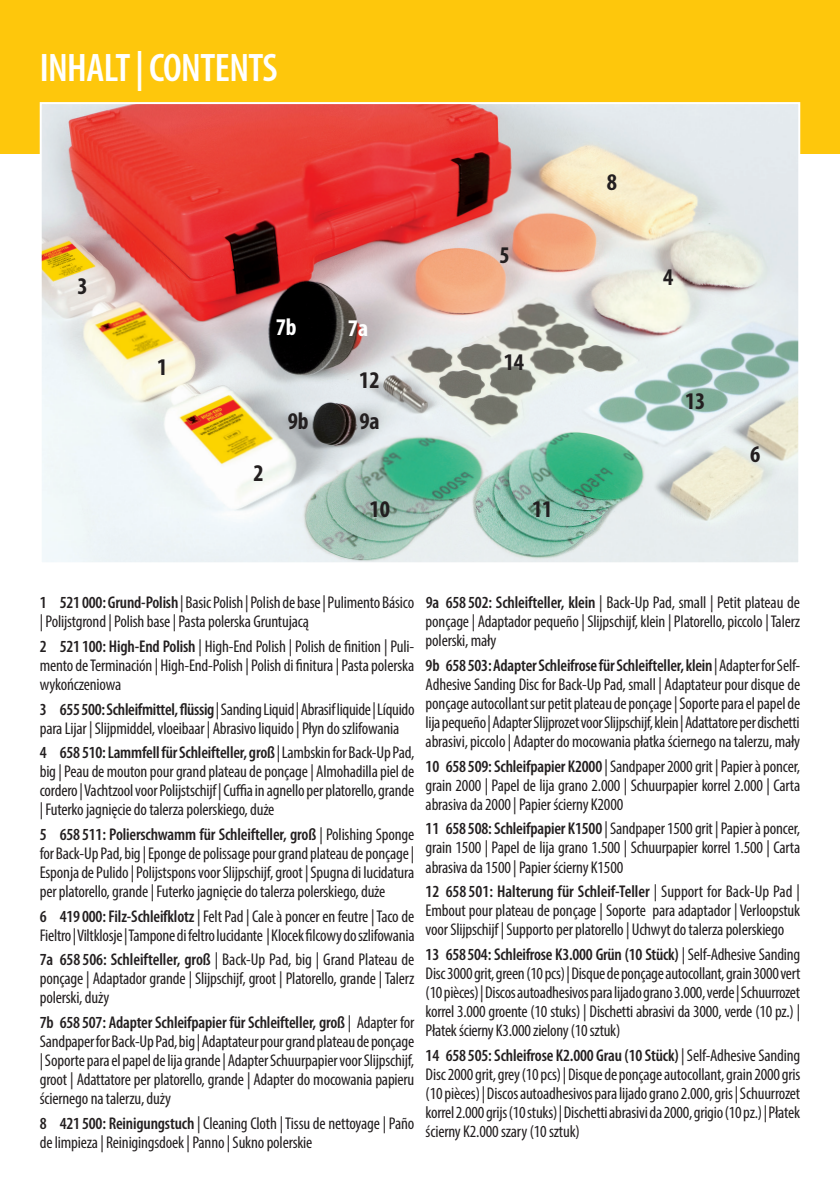
<style>
.page{position:relative;width:840px;height:1191px;background:#fff}
.page>*{position:absolute;margin:0;border:0;box-sizing:border-box;transform-origin:0 0}
.t1{font:600 condensed 40px "Myriad Pro";letter-spacing:-.015em;color:#fff}
.t2{font:700 condensed 24px "Myriad Pro";color:#231f20}
.t3{font:700 condensed 24px "Myriad Pro";color:#fff}
.t4{font:condensed 17px/19px "Myriad Pro";letter-spacing:-.01em;color:#231f20;text-align:justify}
.s1{font-weight:600}
</style>
<div class="page">
<div style="left:0;top:0;width:839px;height:153px;background:#fec70c"></div>
<img style="left:43px;top:105px;width:753px;height:456px">
<div style="left:40px;top:102px;width:759px;height:462px;border:2px solid #fff"></div>
<h1 class="t1" style="left:40px;top:46px;width:239px">INHALT | CONTENTS</h1>
<h2 class="t2" style="left:78px;top:271px;width:12px">3</h2>
<h2 class="t2" style="left:157px;top:352px;width:12px">1</h2>
<h2 class="t3" style="left:275px;top:312px;width:22px">7b</h2>
<h2 class="t2" style="left:253px;top:457px;width:12px">2</h2>
<h2 class="t2" style="left:287px;top:406px;width:22px">9b</h2>
<h2 class="t3" style="left:347px;top:312px;width:22px">7a</h2>
<h2 class="t2" style="left:359px;top:364px;width:22px">12</h2>
<h2 class="t2" style="left:359px;top:406px;width:22px">9a</h2>
<h2 class="t2" style="left:499px;top:240px;width:12px">5</h2>
<h2 class="t2" style="left:503px;top:347px;width:22px">14</h2>
<h2 class="t2" style="left:369px;top:494px;width:22px">10</h2>
<h2 class="t2" style="left:531px;top:494px;width:22px">11</h2>
<h2 class="t2" style="left:606px;top:166px;width:12px">8</h2>
<h2 class="t2" style="left:662px;top:261px;width:12px">4</h2>
<h2 class="t2" style="left:684px;top:386px;width:22px">13</h2>
<h2 class="t2" style="left:749px;top:439px;width:12px">6</h2>
<p class="t4" style="left:40px;top:593px;width:376px"><span class="s1">1 521 000: Grund-Polish</span> | Basic Polish | Polish de base | Pulimento Básico | Polijstgrond | Polish base | Pasta polerska Gruntujacą</p>
<p class="t4" style="left:40px;top:636px;width:376px"><span class="s1">2 521 100: High-End Polish</span> | High-End Polish | Polish de finition | Puli&shy;mento de Terminación | High-End-Polish | Polish di finitura | Pasta polerska wykończeniowa</p>
<p class="t4" style="left:40px;top:699px;width:376px"><span class="s1">3 655500: Schleifmittel, flüssig</span> | Sanding Liquid | Abrasif liquide | Líquido para Lijar | Slijpmiddel, vloeibaar | Abrasivo liquido | Płyn do szlifowania</p>
<p class="t4" style="left:40px;top:743px;width:376px"><span class="s1">4 658 510: Lammfell für Schleifteller, groß</span> | Lambskin for Back-Up Pad, big | Peau de mouton pour grand plateau de ponçage | Almohadilla piel de cordero | Vachtzool voor Polijstschijf | Cuffia in agnello per platorello, grande | Futerko jagnięcie do talerza polerskiego, duże</p>
<p class="t4" style="left:40px;top:824px;width:376px"><span class="s1">5 658 511: Polierschwamm für Schleifteller, groß</span> | Polishing Sponge for Back-Up Pad, big | Eponge de polissage pour grand plateau de ponçage | Esponja de Pulido | Polijstspons voor Slijpschijf, groot | Spugna di lucidatura per platorello, grande | Futerko jagnięcie do talerza polerskiego, duże</p>
<p class="t4" style="left:40px;top:906px;width:376px"><span class="s1">6 419 000: Filz-Schleifklotz</span> | Felt Pad | Cale à poncer en feutre | Taco de<br>Fieltro | Viltklosje | Tampone di feltro lucidante | Klocek filcowy do szlifowania</p>
<p class="t4" style="left:40px;top:950px;width:376px"><span class="s1">7a 658 506: Schleifteller, groß</span> | Back-Up Pad, big | Grand Plateau de ponçage | Adaptador grande | Slijpschijf, groot | Platorello, grande | Talerz polerski, duży</p>
<p class="t4" style="left:40px;top:1012px;width:376px"><span class="s1">7b 658 507: Adapter Schleifpapier für Schleifteller, groß</span> | Adapter for Sandpaper for Back-Up Pad, big | Adaptateur pour grand plateau de ponçage | Soporte para el papel de lija grande | Adapter Schuurpapier voor Slijpschijf, groot | Adattatore per platorello, grande | Adapter do mocowania papieru ściernego na talerzu, duży</p>
<p class="t4" style="left:40px;top:1113px;width:376px"><span class="s1">8 421 500: Reinigungstuch</span> | Cleaning Cloth | Tissu de nettoyage | Paño de limpieza | Reinigingsdoek | Panno | Sukno polerskie</p>
<p class="t4" style="left:425px;top:593px;width:376px"><span class="s1">9a 658 502: Schleifteller, klein</span> | Back-Up Pad, small | Petit plateau de ponçage | Adaptador pequeño | Slijpschijf, klein | Platorello, piccolo | Talerz polerski, mały</p>
<p class="t4" style="left:425px;top:655px;width:376px"><span class="s1">9b 658503: Adapter Schleifrose für Schleifteller, klein</span> | Adapter for Self-Adhesive Sanding Disc for Back-Up Pad, small | Adaptateur pour disque de ponçage autocollant sur petit plateau de ponçage | Soporte para el papel de lija pequeño | Adapter Slijprozet voor Slijpschijf, klein | Adattatore per dischetti abrasivi, piccolo | Adapter do mocowania płatka ściernego na talerzu, mały</p>
<p class="t4" style="left:425px;top:756px;width:376px"><span class="s1">10 658 509: Schleifpapier K2000</span> | Sandpaper 2000 grit | Papier à poncer, grain 2000 | Papel de lija grano 2.000 | Schuurpapier korrel 2.000 | Carta abrasiva da 2000 | Papier ścierny K2000</p>
<p class="t4" style="left:425px;top:819px;width:376px"><span class="s1">11 658 508: Schleifpapier K1500</span> | Sandpaper 1500 grit | Papier à poncer, grain 1500 | Papel de lija grano 1.500 | Schuurpapier korrel 1.500 | Carta abrasiva da 1500 | Papier ścierny K1500</p>
<p class="t4" style="left:425px;top:882px;width:376px"><span class="s1">12 658 501: Halterung für Schleif-Teller</span> | Support for Back-Up Pad | Embout pour plateau de ponçage | Soporte para adaptador | Verloopstuk voor Slijpschijf | Supporto per platorello | Uchwyt do talerza polerskiego</p>
<p class="t4" style="left:425px;top:944px;width:376px"><span class="s1">13 658504: Schleifrose K3.000 Grün (10 Stück)</span> | Self-Adhesive Sanding Disc 3000 grit, green (10 pcs) | Disque de ponçage autocollant, grain 3000 vert (10 pièces) | Discos autoadhesivos para lijado grano 3.000, verde | Schuurrozet korrel 3.000 groente (10 stuks) | Dischetti abrasivi da 3000, verde (10 pz.) | Płatek ścierny K3.000 zielony (10 sztuk)</p>
<p class="t4" style="left:425px;top:1045px;width:376px"><span class="s1">14 658 505: Schleifrose K2.000 Grau (10 Stück)</span> | Self-Adhesive Sanding Disc 2000 grit, grey (10 pcs) | Disque de ponçage autocollant, grain 2000 gris (10 pièces) | Discos autoadhesivos para lijado grano 2.000, gris | Schuurrozet korrel 2.000 grijs (10 stuks) | Dischetti abrasivi da 2000, grigio (10 pz.) | Płatek ścierny K2.000 szary (10 sztuk)</p>
</div>
